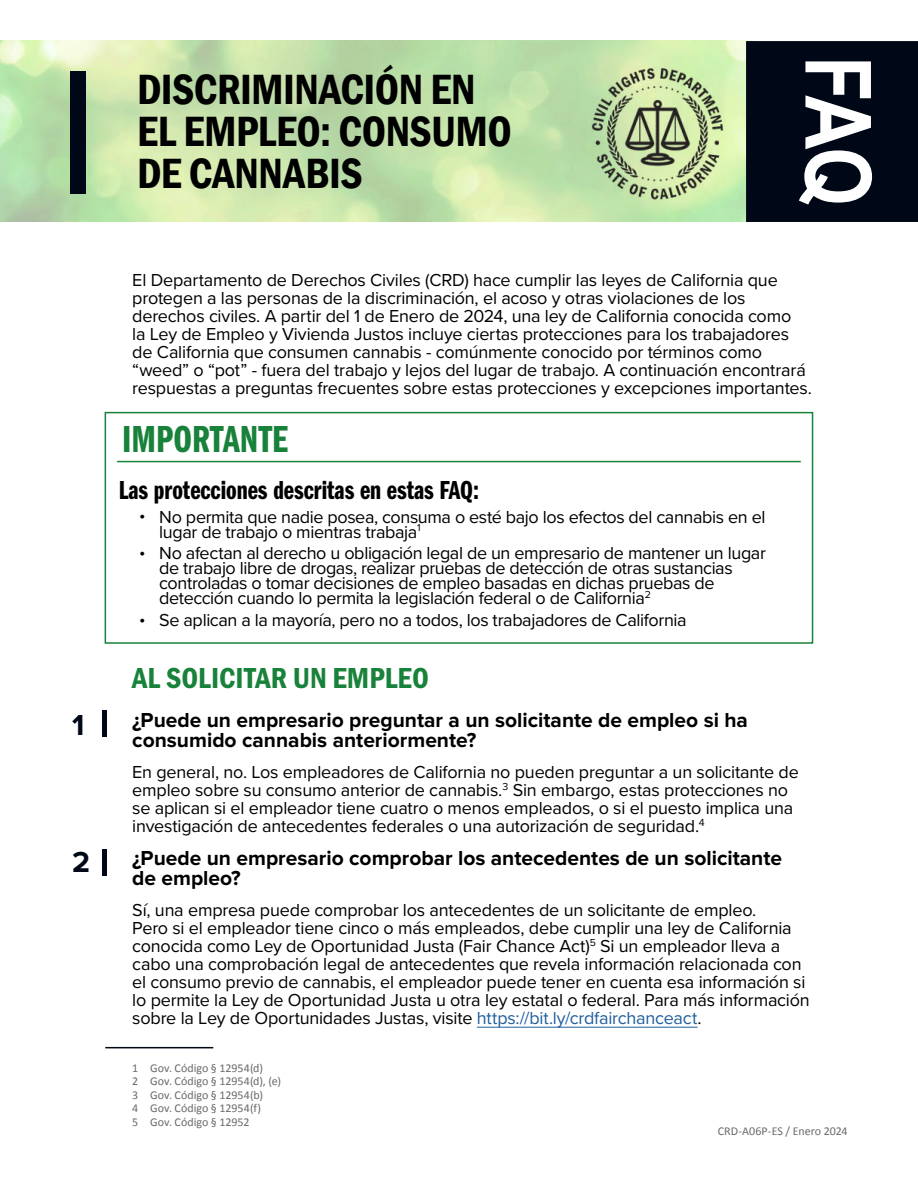
<style>
.page{position:relative;width:918px;height:1188px;background:#fff}
.page>*{position:absolute;margin:0;border:0;box-sizing:border-box;transform-origin:0 0}
.t1{font:600 condensed 43.5px/42px "Franklin Gothic";letter-spacing:-.01em;color:#000}
.t2{font:39px "Franklin Gothic LT Pro Dm Cm";color:#18823a}
.t3{font:30px "Franklin Gothic URW Con Dem";color:#18823a}
.t4{font:700 30px "Proxima Nova";color:#000818}
.t5{font:27px "Franklin Gothic LT Pro Dm Cm";color:#000}
.t6{font:700 21px "Proxima Nova";color:#000}
.t7{font:18px/18px "Proxima Nova";letter-spacing:-.01em;color:#000}
.t8{font:12px "Calibri";color:#696a6d}
.t9{font:10.5px "Proxima Nova";color:#000}
.s1{font-size:18px}
.s2{color:#205e9e}
</style>
<div class="page">
<img style="left:0;top:40px;width:754px;height:182px">
<hr style="left:477px;top:1027px;width:221px;height:1px;background:#205e9e">
<div style="left:70px;top:71px;width:16px;height:122px;background:#000818"></div>
<img style="left:591px;top:67px;width:133px;height:134px">
<svg style="left:746px;top:41px;width:172px;height:181px;background:#272e3b"></svg>
<hr style="left:105px;top:1047px;width:108px;height:1px;background:#000818">
<div style="left:102px;top:849px;width:5px;height:26px;background:#000818"></div>
<div style="left:102px;top:711px;width:5px;height:26px;background:#000818"></div>
<div style="left:105px;top:412px;width:708px;height:232px;border:1px solid #18823a"></div>
<hr style="left:117px;top:461px;width:684px;height:1px;background:#18823a">
<h1 class="t1" style="left:137px;top:68px;width:376px">DISCRIMINACIÓN EN<br>EL EMPLEO: CONSUMO<br>DE CANNABIS</h1>
<h3 class="t4" style="left:72px;top:707px;width:14px">1</h3>
<h3 class="t4" style="left:72px;top:844px;width:19px">2</h3>
<p class="t7" style="left:132px;top:271px;width:681px">El Departamento de Derechos Civiles (CRD) hace cumplir las leyes de California que protegen a las personas de la discriminación, el acoso y otras violaciones de los derechos civiles A. partir del 1 de Enero de 2024, una ley de California conocida como<br>la Ley de Empleo y Vivienda Justos incluye ciertas protecciones para los trabajadores de California que consumen cannabis - comúnmente conocido por términos como “weed” o “pot” - fuera del trabajo y lejos del lugar de trabajo A. continuación encontrará respuestas a preguntas frecuentes sobre estas protecciones y excepciones importantes.</p>
<h2 class="t2" style="left:122px;top:418px;width:168px">IMPORTANTE</h2>
<h3 class="t5" style="left:119px;top:476px;width:362px">Las protecciones descritas en estas FAQ:</h3>
<p class="t7" style="left:159px;top:507px;width:608px">No permita que nadie posea, consuma o esté bajo los efectos del cannabis en el</p>
<p class="t7" style="left:139px;top:505px;width:8px">•</p>
<p class="t9" style="left:417px;top:520px;width:5px">1</p>
<p class="t7" style="left:159px;top:520px;width:608px;line-height:21.8px">lugar de trabajo o mientras trabaja<br>No afectan al derecho u obligación legal de un empresario de mantener un lugar</p>
<p class="t7" style="left:139px;top:542px;width:8px">•</p>
<p class="t7" style="left:159px;top:559px;width:575px">de trabajo libre de drogas, realizar pruebas de detección de otras sustancias</p>
<p class="t9" style="left:645px;top:586px;width:8px">2</p>
<p class="t7" style="left:159px;top:574px;width:557px">controladas o tomar decisiones de empleo basadas en dichas pruebas de</p>
<p class="t7" style="left:159px;top:587px;width:529px;line-height:21.8px">detección cuando lo permita la legislación federal o de California<br>Se aplican laa mayoría, pero no a todos, los trabajadores de California</p>
<p class="t7" style="left:139px;top:609px;width:8px">•</p>
<h3 class="t3" style="left:132px;top:658px;width:298px">AL SOLICITAR UN EMPLEO</h3>
<p class="t6" style="left:132px;top:708px;width:617px">¿Puede un empresario preguntar a un solicitante de empleo si ha</p>
<p class="t6" style="left:132px;top:728px;width:346px">consumido cannabis anteriormente?</p>
<p class="t7" style="left:132px;top:763px;width:668px">En general, no. Los empleadores de California no pueden preguntar a un solicitante de empleo sobre su consumo anterior de cannabis.<sup>3</sup> Sin embargo estas protecciones no</p>
<p class="t7" style="left:132px;top:781px;width:662px;text-indent:478px">,<br>se aplican si el empleador tiene cuatro o menos empleados o, si el puesto implica una investigación de antecedentes federales o una autorización de seguridad.<sup>4</sup></p>
<p class="t6" style="left:132px;top:846px;width:651px">¿Puede un empresario comprobar los antecedentes de un solicitante</p>
<p class="t6" style="left:132px;top:866px;width:110px">de empleo?</p>
<p class="t7" style="left:132px;top:901px;width:626px">Sí, una empresa puede comprobar los antecedentes de un solicitante de empleo.</p>
<p class="t7" style="left:132px;top:919px;width:661px">Pero si el empleador tiene cinco o más empleados, debe cumplir una ley de California</p>
<p class="t7" style="left:600px;top:937px;width:181px">Si un empleador lleva a</p>
<p class="t9" style="left:585px;top:935px;width:12px">5<span class="s1">)</span></p>
<p class="t7" style="left:132px;top:937px;width:679px">conocida como Ley de Oportunidad Justa (Fair Chance Act<br>cabo una comprobación legal de antecedentes que revela información relacionada con el consumo previo de cannabis, el empleador puede tener en cuenta esa información si lo permite la Ley de Oportunidad Justa u otra ley estatal o federal. Para más información sobre la Ley de Oportunidades Justas, visite <span class="s2">https://bit l y. /crdfairchanceact</span>.</p>
<p class="t8" style="left:150px;top:1061px;width:114px">Gov. Código § 12954 (d(</p>
<p class="t8" style="left:132px;top:1061px;width:8px">1</p>
<p class="t8" style="left:132px;top:1074px;width:8px">2</p>
<p class="t8" style="left:150px;top:1074px;width:132px">Gov. Código § 1 2 9 5 4 (e(, )d(</p>
<p class="t8" style="left:132px;top:1088px;width:8px">3</p>
<p class="t8" style="left:150px;top:1088px;width:114px">Gov. Código § 12954 (b(</p>
<p class="t8" style="left:132px;top:1101px;width:8px">4</p>
<p class="t8" style="left:150px;top:1101px;width:112px">Gov. Código § 12954 (f(</p>
<p class="t8" style="left:132px;top:1115px;width:8px">5</p>
<p class="t8" style="left:150px;top:1115px;width:101px">Gov. Código § 12952</p>
<p class="t8" style="left:718px;top:1124px;width:131px">CRD A- 06 -P ES / Enero 2024</p>
</div>
